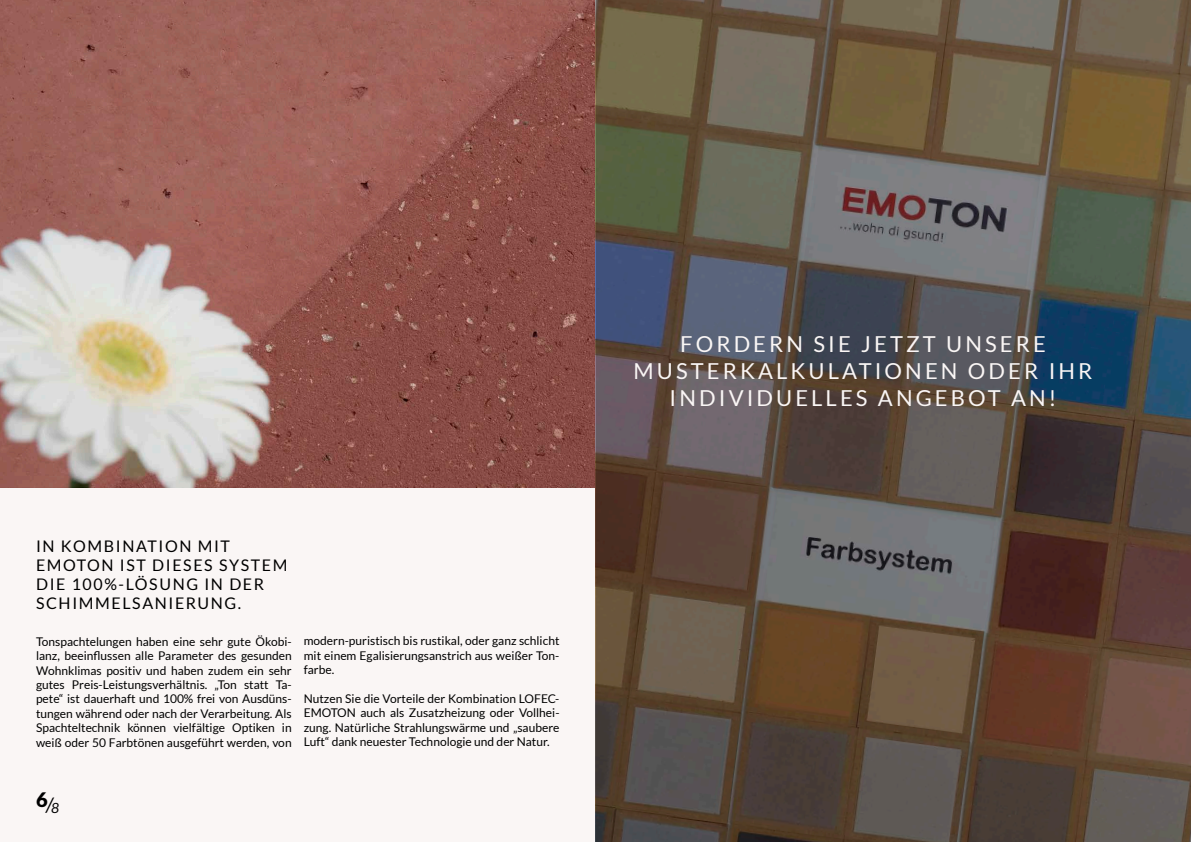
<style>
.page{position:relative;width:1191px;height:842px;background:#fff}
.page>*{position:absolute;margin:0;border:0;box-sizing:border-box;transform-origin:0 0}
.t1{font:22px/27px "Lato";letter-spacing:.14em;color:#faf6f5;text-align:center}
.t2{font:900 20px "Lato";color:#000}
.t3{font:16px/19.2px "Lato";letter-spacing:.1em;color:#000}
.t4{font:12px/14.4px "Lato";color:#000;text-align:justify}
.s1{font-weight:400;font-style:italic}
</style>
<div class="page">
<div style="left:0;top:1px;width:594px;height:841px;background:#faf6f5"></div>
<img style="left:0;top:0;width:595px;height:487px">
<svg style="left:596px;top:0;width:595px;height:842px;background:#5e5349"></svg>
<h3 class="t3" style="left:36px;top:536px;width:253px">IN KOMBINATION MIT<br>EMOTON IST DIESES SYSTEM<br>DIE 100%-LÖSUNG IN DER<br>SCHIMMELSANIERUNG.</h3>
<p class="t4" style="left:36px;top:634px;width:257px">Tonspachtelungen haben eine sehr gute Ökobi&shy;lanz, beeinflussen alle Parameter des gesunden Wohnklimas positiv und haben zudem ein sehr gutes Preis-Leistungsverhältnis. „Ton statt Ta&shy;pete“ ist dauerhaft und 100% frei von Ausdüns&shy;tungen während oder nach der Verarbeitung. Als Spachteltechnik können vielfältige Optiken in weiß oder 50 Farbtönen ausgeführt werden, von</p>
<p class="t4" style="left:304px;top:634px;width:257px">modern-puristisch bis rustikal, oder ganz schlicht mit einem Egalisierungsanstrich aus weißer Ton&shy;farbe.</p>
<p class="t4" style="left:304px;top:691px;width:257px">Nutzen Sie die Vorteile der Kombination LOFEC-EMOTON auch als Zusatzheizung oder Vollhei&shy;zung. Natürliche Strahlungswärme und „saubere Luft“ dank neuester Technologie und der Natur.</p>
<h2 class="t2" style="left:36px;top:788px;width:25px">6<span class="s1">/</span><sub>8</sub></h2>
<h1 class="t1" style="left:633px;top:331px;width:460px">FORDERN SIE JETZT UNSERE<br>MUSTERKALKULATIONEN ODER IHR<br>INDIVIDUELLES ANGEBOT AN!</h1>
</div>
